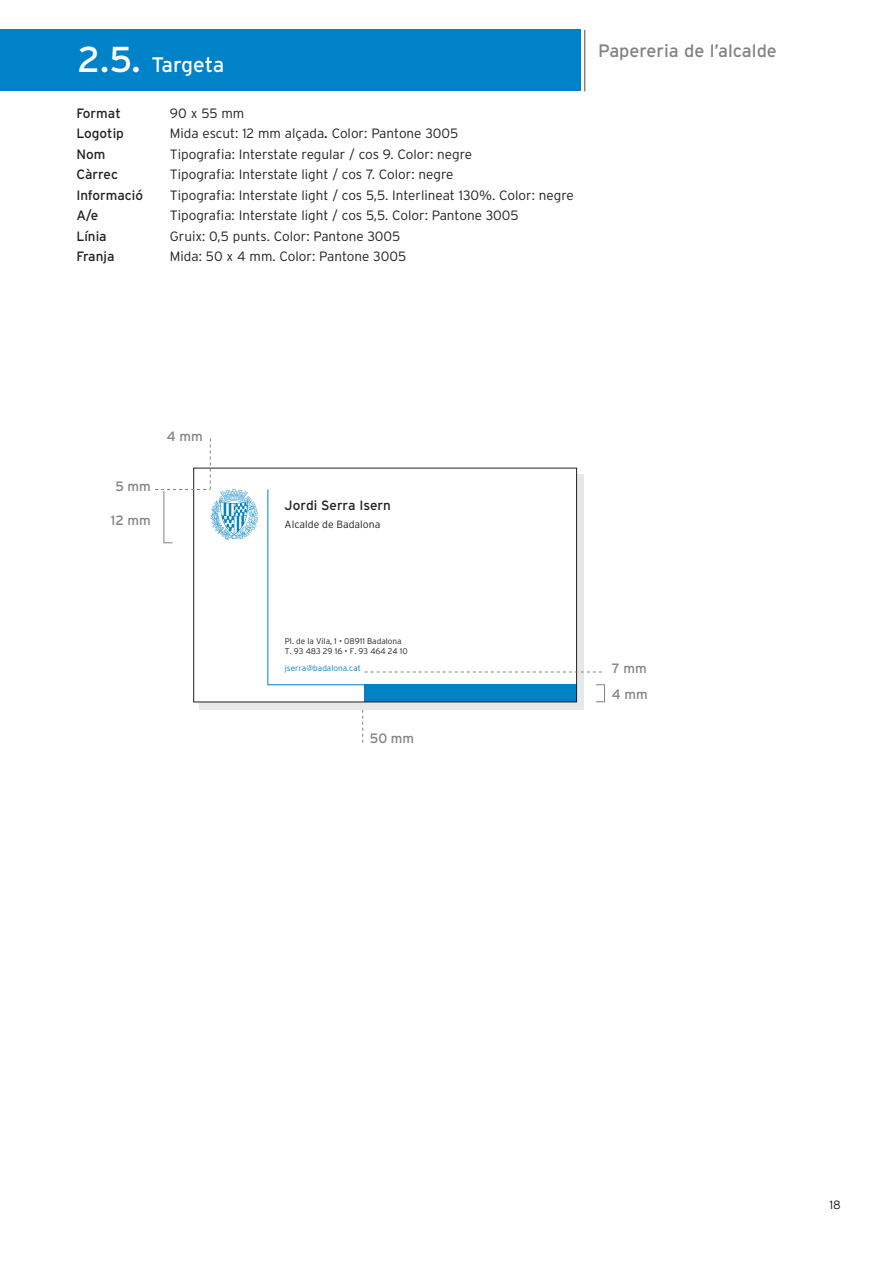
<style>
.page{position:relative;width:893px;height:1263px;background:#fff}
.page>*{position:absolute;margin:0;border:0;box-sizing:border-box;transform-origin:0 0}
.t1{font:21px "Interstate";letter-spacing:-.01em;color:#fff}
.t2{font:18px "Interstate";color:#808285}
.t3{font:300 13.5px "Interstate";color:#231f20}
.t4{font:13.5px "Interstate";color:#231f20}
.t5{font:13.5px "Interstate";color:#808285}
.t6{font:300 12px "Interstate";color:#231f20}
.t7{font:300 10.5px "Interstate";color:#231f20}
.t8{font:300 8.25px/10.6px "Interstate";color:#231f20}
.t9{font:300 8.25px "Interstate";color:#0082c5}
.s1{font-size:36px}
.s2{font-weight:400}
</style>
<div class="page">
<div style="left:0;top:30px;width:580px;height:61px;background:#0082c8"></div>
<hr style="left:584px;top:30px;width:1px;height:61px;background:#808285">
<svg style="left:200px;top:474px;width:383px;height:235px;fill:#e7e8e9"></svg>
<div style="left:194px;top:468px;width:382px;height:234px;background:#fff"></div>
<div style="left:364px;top:685px;width:212px;height:17px;background:#0082c5"></div>
<svg style="left:267px;top:489px;width:308px;height:197px"></svg>
<div style="left:193px;top:468px;width:384px;height:234px;border:1px solid #231f20"></div>
<svg style="left:364px;top:672px;width:238px;height:1px"></svg>
<svg style="left:362px;top:710px;width:1px;height:33px"></svg>
<div style="left:595px;top:684px;width:10px;height:18px;border:1px solid #808285"></div>
<svg style="left:155px;top:438px;width:103px;height:106px"></svg>
<h1 class="t1" style="left:77px;top:57px;width:148px"><span class="s1">2.5.</span> Targeta</h1>
<p class="t4" style="left:76px;top:108px;width:46px">Format</p>
<p class="t3" style="left:170px;top:108px;width:76px">90 x 55 mm</p>
<p class="t4" style="left:76px;top:129px;width:49px">Logotip</p>
<p class="t3" style="left:170px;top:129px;width:290px">Mida escut: 12 mm alçada<span class="s2">.</span> Color: Pantone 3005</p>
<p class="t4" style="left:76px;top:149px;width:30px">Nom</p>
<p class="t3" style="left:170px;top:149px;width:304px">Tipografia: Interstate regular / cos 9. Color: negre</p>
<p class="t4" style="left:76px;top:169px;width:43px">Càrrec</p>
<p class="t3" style="left:170px;top:169px;width:285px">Tipografia: Interstate light / cos 7. Color: negre</p>
<p class="t4" style="left:76px;top:190px;width:68px">Informació</p>
<p class="t3" style="left:170px;top:190px;width:405px">Tipografia: Interstate light / cos 5,5. Interlineat 130%. Color: negre</p>
<p class="t4" style="left:76px;top:210px;width:23px">A/e</p>
<p class="t3" style="left:170px;top:210px;width:350px">Tipografia: Interstate light / cos 5,5. Color: Pantone 3005</p>
<p class="t4" style="left:76px;top:231px;width:32px">Línia</p>
<p class="t3" style="left:170px;top:231px;width:232px">Gruix: 0,5 punts. Color: Pantone 3005</p>
<p class="t4" style="left:76px;top:251px;width:40px">Franja</p>
<p class="t3" style="left:170px;top:251px;width:238px">Mida: 50 x 4 mm. Color: Pantone 3005</p>
<h2 class="t2" style="left:598px;top:44px;width:180px">Papereria de l’alcalde</h2>
<p class="t5" style="left:115px;top:481px;width:37px">5 mm</p>
<p class="t5" style="left:111px;top:515px;width:42px">12 mm</p>
<p class="t5" style="left:167px;top:431px;width:37px">4 mm</p>
<p class="t4" style="left:284px;top:500px;width:108px">Jordi Serra Isern</p>
<p class="t7" style="left:284px;top:520px;width:97px">Alcalde de Badalona</p>
<p class="t8" style="left:285px;top:636px;width:124px">Pl. de la Vila, 1 • 08911 Badalona<br>T. 93 483 29 16 • F. 93 464 24 10</p>
<p class="t9" style="left:285px;top:665px;width:77px">jserra@badalona.cat</p>
<p class="t5" style="left:370px;top:733px;width:46px">50 mm</p>
<p class="t5" style="left:612px;top:663px;width:36px">7 mm</p>
<p class="t5" style="left:612px;top:689px;width:37px">4 mm</p>
<p class="t6" style="left:829px;top:1200px;width:13px">18</p>
</div>
